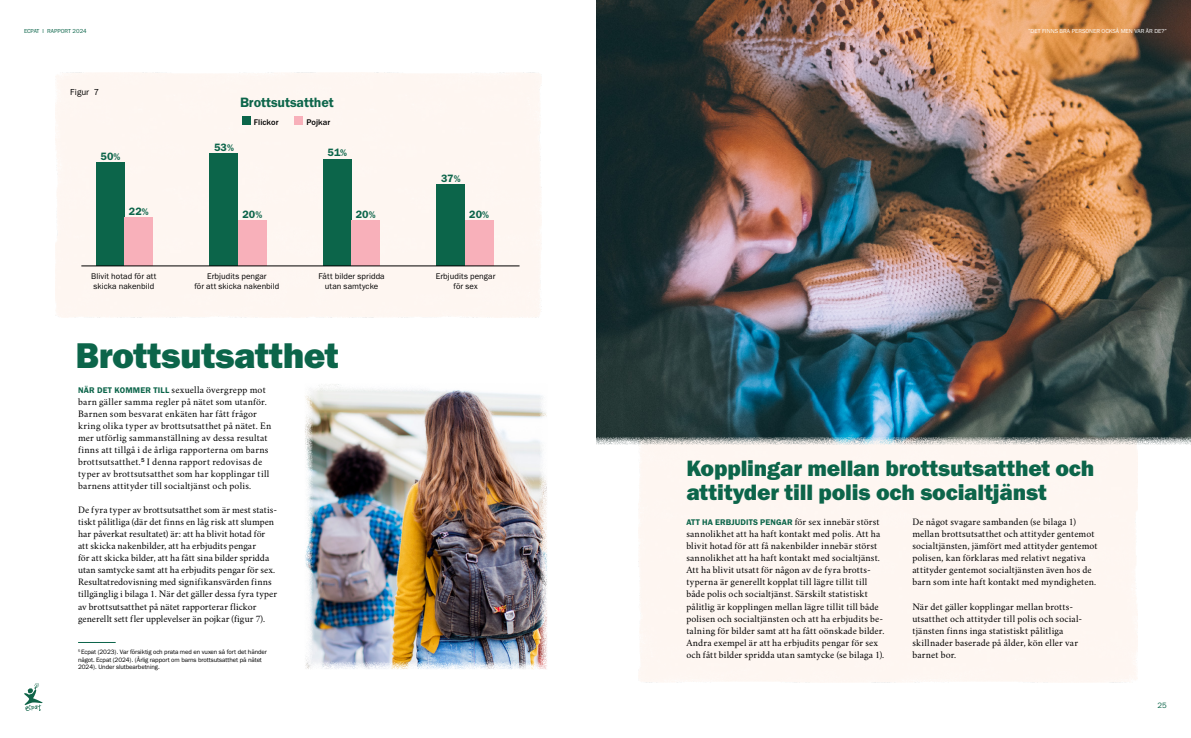
<style>
.page{position:relative;width:1191px;height:738px;background:#fff}
.page>*{position:absolute;margin:0;border:0;box-sizing:border-box;transform-origin:0 0}
.t1{font:37px "Franklin Gothic URW Hea";letter-spacing:-.015em;color:#0c654a}
.t2{font:23px/24px "Franklin Gothic URW Hea";letter-spacing:-.01em;color:#0c654a}
.t3{font:14px "Franklin Gothic URW Dem";letter-spacing:-.01em;color:#0c654a}
.t4{font:11px "Franklin Gothic URW Dem";letter-spacing:-.005em;color:#0c654a}
.t5{font:10px/12px "Crimson";letter-spacing:.01em;color:#000}
.t6{font:9px "Franklin Gothic URW Boo";color:#000}
.t7{font:8.5px/10.5px "Franklin Gothic URW Boo";letter-spacing:.01em;color:#000;text-align:center}
.t8{font:8.5px "Franklin Gothic URW Dem";letter-spacing:.02em;color:#0c654a}
.t9{font:500 8.5px "Franklin Gothic URW";letter-spacing:.005em;color:#000}
.t10{font:8px "Franklin Gothic URW Boo";color:#0c654a}
.t11{font:6.5px/7.5px "Franklin Gothic URW Boo";letter-spacing:-.01em;color:#000}
.t12{font:6px "Franklin Gothic URW Boo";color:#fff}
.t13{font:6px "Franklin Gothic URW Boo";color:#0c654a}
.s1{font-size:10px}
.s2{font-family:"Franklin Gothic URW Dem";font-size:8.5px;color:#0c654a}
.s3{font-family:"Crimson";font-size:10px;color:#000}
</style>
<div class="page">
<img style="left:596px;top:0;width:595px;height:444px">
<div style="left:55px;top:73px;width:486px;height:245px;background:#fef6f1"></div>
<div style="left:96px;top:163px;width:29px;height:102px;background:#0c654a"></div>
<div style="left:210px;top:153px;width:28px;height:112px;background:#0c654a"></div>
<div style="left:323px;top:159px;width:28px;height:106px;background:#0c654a"></div>
<div style="left:436px;top:184px;width:29px;height:81px;background:#0c654a"></div>
<div style="left:125px;top:217px;width:28px;height:49px;background:#f8b0ba"></div>
<div style="left:238px;top:220px;width:28px;height:46px;background:#f8b0ba"></div>
<div style="left:351px;top:220px;width:29px;height:46px;background:#f8b0ba"></div>
<div style="left:465px;top:220px;width:28px;height:46px;background:#f8b0ba"></div>
<div style="left:242px;top:116px;width:9px;height:9px;background:#0c654a"></div>
<div style="left:294px;top:116px;width:9px;height:9px;background:#f8b0ba"></div>
<hr style="left:81px;top:265px;width:438px;height:1px;background:#000">
<hr style="left:78px;top:641px;width:38px;height:1px;background:#0c654a">
<img style="left:305px;top:384px;width:242px;height:285px">
<svg style="left:24px;top:683px;width:19px;height:28px"></svg>
<p class="t13" style="left:24px;top:27px;width:64px">ECPAT I RAPPORT 2024</p>
<p class="t12" style="left:1028px;top:27px;width:140px">”DET FINNS BRA PERSONER OCKSÅ MEN VAR ÄR DE?”</p>
<p class="t6" style="left:70px;top:87px;width:30px">Figur 7</p>
<p class="t4" style="left:101px;top:149px;width:21px">50<span class="s1">%</span></p>
<h3 class="t3" style="left:240px;top:93px;width:95px">Brottsutsatthet</h3>
<p class="t4" style="left:214px;top:140px;width:21px">53<span class="s1">%</span></p>
<p class="t9" style="left:254px;top:116px;width:26px">Flickor</p>
<p class="t9" style="left:306px;top:116px;width:25px">Pojkar</p>
<p class="t4" style="left:327px;top:145px;width:21px">51<span class="s1">%</span></p>
<p class="t4" style="left:441px;top:171px;width:21px">37<span class="s1">%</span></p>
<p class="t4" style="left:129px;top:204px;width:21px">22<span class="s1">%</span></p>
<p class="t4" style="left:242px;top:207px;width:21px">20<span class="s1">%</span></p>
<p class="t4" style="left:356px;top:207px;width:21px">20<span class="s1">%</span></p>
<p class="t4" style="left:469px;top:207px;width:21px">20<span class="s1">%</span></p>
<p class="t7" style="left:91px;top:270px;width:67px;text-align:left">Blivit hotad för att skicka nakenbild</p>
<p class="t7" style="left:194px;top:270px;width:87px">Erbjudits pengar<br>för att skicka nakenbild</p>
<p class="t7" style="left:318px;top:270px;width:68px">Fått bilder spridda utan samtycke</p>
<p class="t7" style="left:436px;top:270px;width:61px">Erbjudits pengar för sex</p>
<h1 class="t1" style="left:76px;top:331px;width:264px">Brottsutsatthet</h1>
<p class="t5" style="left:78px;top:382px;width:195px"><span class="s2">NÄR DET KOMMER TILL</span> sexuella övergrepp mot barn gäller samma regler på nätet som utanför.<br>Barnen som besvarat enkäten har fått frågor kring olika typer av brottsutsatthet på nätet. En mer utförlig sammanställning av dessa resultat finns att tillgå i de årliga rapporterna om barns brottsutsatthet.<sup>5</sup> I denna rapport redovisas de typer av brottsutsatthet som har kopplingar till barnens attityder till socialtjänst och polis.</p>
<p class="t5" style="left:78px;top:502px;width:201px">De fyra typer av brottsutsatthet som är mest statis&shy;tiskt pålitliga (där det finns en låg risk att slumpen har påverkat resultatet) är: att ha blivit hotad för att skicka nakenbilder, att ha erbjudits pengar<br>för att skicka bilder, att ha fått sina bilder spridda utan samtycke samt att ha erbjudits pengar för sex.<br>Resultatredovisning med signifikansvärden finns tillgänglig i bilaga 1. När det gäller dessa fyra typer av brottsutsatthet på nätet rapporterar flickor generellt sett fler upplevelser än pojkar (figur 7).</p>
<p class="t11" style="left:78px;top:647px;width:190px"><sup>5</sup> Ecpat (2023). Var försiktig och prata med en vuxen så fort det händer något. Ecpat (2024). (Årlig rapport om barns brottsutsatthet på nätet<br>2024). Under slutbearbetning.</p>
<h2 class="t2" style="left:686px;top:455px;width:410px">Kopplingar mellan brottsutsatthet och attityder till polis och socialtjänst</h2>
<p class="t5" style="left:912px;top:514px;width:187px">De något svagare sambanden (se bilaga 1) mellan brottsutsatthet och attityder gentemot socialtjänsten, jämfört med attityder gentemot polisen, kan förklaras med relativt negativa attityder gentemot socialtjänsten även hos de barn som inte haft kontakt med myndigheten.</p>
<p class="t5" style="left:912px;top:598px;width:171px">När det gäller kopplingar mellan brotts&shy;utsatthet och attityder till polis och social&shy;tjänsten finns inga statistiskt pålitliga skillnader baserade på ålder, kön eller var barnet bor.</p>
<p class="t8" style="left:686px;top:517px;width:195px">ATT HA ERBJUDITS PENGAR <span class="s3">för sex innebär störst</span></p>
<p class="t5" style="left:686px;top:526px;width:200px">sannolikhet att ha haft kontakt med polis. Att ha blivit hotad för att få nakenbilder innebär störst sannolikhet att ha haft kontakt med socialtjänst.<br>Att ha blivit utsatt för någon av de fyra brotts&shy;typerna är generellt kopplat till lägre tillit till både polis och socialtjänst. Särskilt statistiskt pålitlig är kopplingen mellan lägre tillit till både polisen och socialtjänsten och att ha erbjudits be&shy;talning för bilder samt att ha fått oönskade bilder.<br>Andra exempel är att ha erbjudits pengar för sex och fått bilder spridda utan samtycke (se bilaga 1).</p>
<p class="t10" style="left:1157px;top:699px;width:11px">25</p>
</div>
